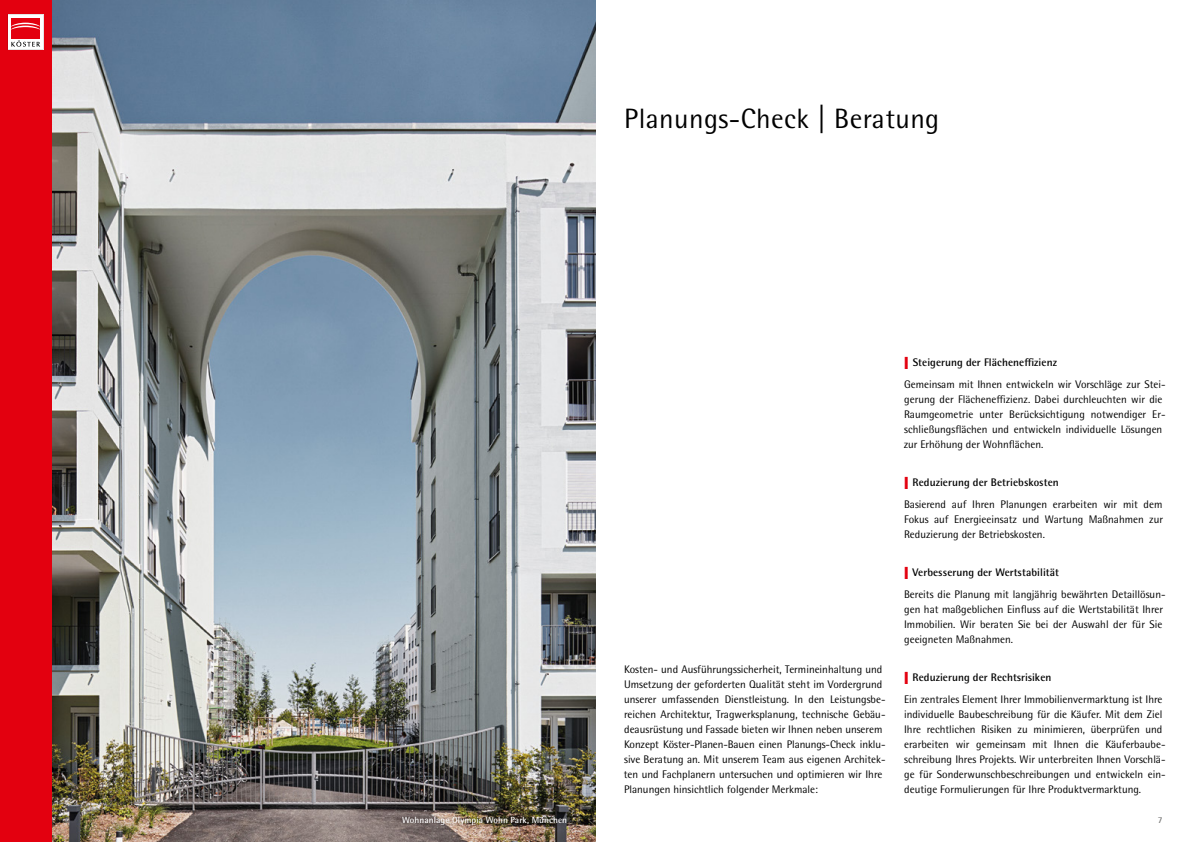
<style>
.page{position:relative;width:1191px;height:842px;background:#fff}
.page>*{position:absolute;margin:0;border:0;box-sizing:border-box;transform-origin:0 0}
.t1{font:28px "Rotis Semi Sans Pro";letter-spacing:.015em;color:#000}
.t2{font:11px/15px "Rotis Semi Sans Pro";color:#000}
.t3{font:700 9px "Rotis Semi Sans Pro";letter-spacing:.01em;color:#fff}
.t4{font:700 9px "Rotis Semi Sans Pro";color:#7b7b7a}
.s1{color:#e3000f}
.s2{font-weight:700}
</style>
<div class="page">
<img style="left:51px;top:0;width:544px;height:842px">
<div style="left:0;top:0;width:51px;height:842px;background:#e3000f"></div>
<svg style="left:8px;top:14px;width:35px;height:36px"></svg>
<div style="left:396px;top:810px;width:177px;height:21px;background:#000;opacity:.5"></div>
<h1 class="t1" style="left:624px;top:102px;width:316px">Planungs-Check | Beratung</h1>
<p class="t2" style="left:624px;top:662px;width:263px">Kosten- und Ausführungssicherheit, Termineinhaltung und Umsetzung der geforderten Qualität steht im Vordergrund unserer umfassenden Dienstleistung. In den Leistungsbe&shy;reichen Architektur, Tragwerksplanung, technische Gebäu&shy;deausrüstung und Fassade bieten wir Ihnen neben unserem Konzept Köster-Planen-Bauen einen Planungs-Check inklu&shy;sive Beratung an. Mit unserem Team aus eigenen Architek&shy;ten und Fachplanern untersuchen und optimieren wir Ihre Planungen hinsichtlich folgender Merkmale:</p>
<p class="t2" style="left:904px;top:351px;width:263px;line-height:22.3px"><span class="s1">❙</span> <span class="s2">Steigerung der Flächeneffizienz<br></span>Gemeinsam mit Ihnen entwickeln wir Vorschläge zur Stei-</p>
<p class="t2" style="left:903px;top:392px;width:263px">gerung der Flächeneffizienz. Dabei durchleuchten wir die Raumgeometrie unter Berücksichtigung notwendiger Er&shy;schließungsflächen und entwickeln individuelle Lösungen zur Erhöhung der Wohnflächen.</p>
<p class="t2" style="left:904px;top:471px;width:260px;line-height:22.5px"><span class="s1">❙</span> <span class="s2">Reduzierung der Betriebskosten<br></span>Basierend auf Ihren Planungen erarbeiten wir mit dem</p>
<p class="t2" style="left:904px;top:512px;width:260px">Fokus auf Energieeinsatz und Wartung Maßnahmen zur<br>Reduzierung der Betriebskosten.</p>
<p class="t2" style="left:904px;top:561px;width:263px;line-height:22.5px"><span class="s1">❙</span> <span class="s2">Verbesserung der Wertstabilität<br></span>Bereits die Planung mit langjährig bewährten Detaillösun-</p>
<p class="t2" style="left:904px;top:602px;width:260px;text-align:justify">gen hat maßgeblichen Einfluss auf die Wertstabilität Ihrer Immobilien. Wir beraten Sie bei der Auswahl der für Sie geeigneten Maßnahmen.</p>
<p class="t2" style="left:904px;top:666px;width:260px;line-height:22.5px"><span class="s1">❙</span> <span class="s2">Reduzierung der Rechtsrisiken<br></span>Ein zentrales Element Ihrer Immobilienvermarktung ist Ihre</p>
<p class="t2" style="left:904px;top:707px;width:263px">individuelle Baubeschreibung für die Käufer. Mit dem Ziel Ihre rechtlichen Risiken zu minimieren, überprüfen und erarbeiten wir gemeinsam mit Ihnen die Käuferbaube&shy;schreibung Ihres Projekts. Wir unterbreiten Ihnen Vorschlä&shy;ge für Sonderwunschbeschreibungen und entwickeln ein&shy;deutige Formulierungen für Ihre Produktvermarktung.</p>
<p class="t4" style="left:65px;top:815px;width:6px">6</p>
<p class="t3" style="left:402px;top:815px;width:166px">Wohnanlage Olympia Wohn Park, München</p>
<p class="t4" style="left:1157px;top:815px;width:6px">7</p>
</div>
